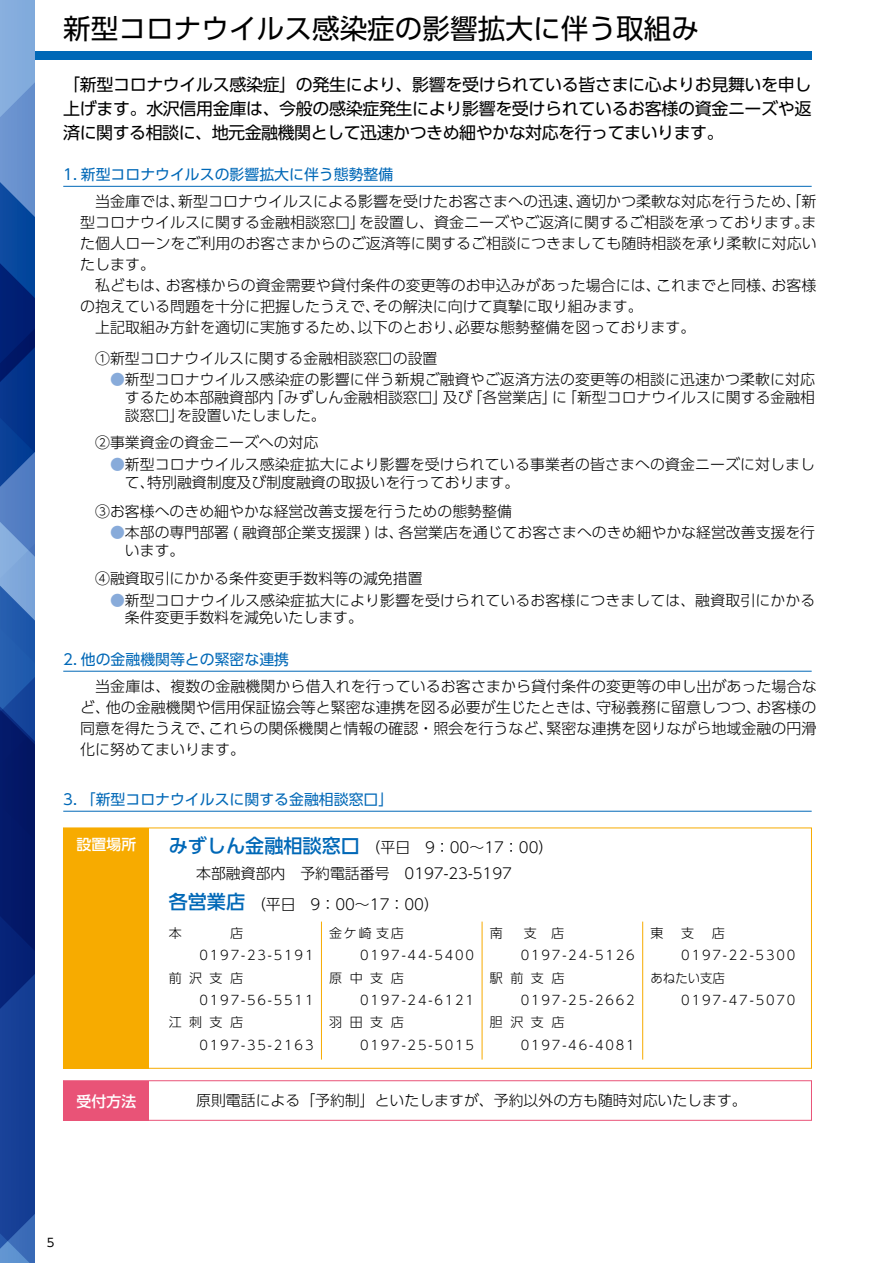
<style>
.page{position:relative;width:893px;height:1263px;background:#fff}
.page>*{position:absolute;margin:0;border:0;box-sizing:border-box;transform-origin:0 0}
.t1{font:27.6px "UD Shin Go Pro";color:#000}
.t2{font:16.95px/24px "UD Shin Go Pro";letter-spacing:-.03em;color:#000;text-align:justify}
.t3{font:300 15px/21px "UD Shin Go Pro";color:#000}
.t4{font:300 14.85px/17.9px "UD Shin Go Pro";color:#000}
.t5{font:14.85px "UD Shin Go Pro";color:#0068b7}
.t6{font:500 14.85px "UD Shin Go Pro";letter-spacing:.01em;color:#fff}
.t7{font:300 13.05px "UD Shin Go Pro";letter-spacing:.14em;color:#000}
.t8{font:300 13.05px "UD Shin Go Pro";letter-spacing:.14em;color:#000;scale:.95 1}
.t9{font:11.7px "UD Shin Go Pro";color:#000}
.s1{color:#88abda}
.s2{font-weight:500;font-size:19.2px;color:#0068b7}
</style>
<div class="page">
<div style="left:29px;top:51px;width:783px;height:9px;background:#0068b7"></div>
<hr style="left:63px;top:186px;width:749px;height:1px;background:#0068b7">
<hr style="left:63px;top:671px;width:749px;height:1px;background:#0068b7">
<hr style="left:63px;top:811px;width:749px;height:1px;background:#0068b7">
<div style="left:63px;top:828px;width:86px;height:240px;background:#f7ab00"></div>
<div style="left:63px;top:1080px;width:749px;height:41px;border:1px solid #e95377"></div>
<div style="left:63px;top:1080px;width:86px;height:40px;background:#e95377"></div>
<hr style="left:321px;top:921px;width:1px;height:138px;background:#f7ab00">
<hr style="left:482px;top:921px;width:1px;height:138px;background:#f7ab00">
<hr style="left:642px;top:921px;width:1px;height:138px;background:#f7ab00">
<svg style="left:0;top:0;width:35px;height:1263px;background:#28509c"></svg>
<h1 class="t1" style="left:63px;top:6px;width:637px">新型コロナウイルス感染症の影響拡大に伴う取組み</h1>
<p class="t2" style="left:63px;top:72px;width:750px">「新型コロナウイルス感染症」の発生により、影響を受けられている皆さまに心よりお見舞いを申し上げます。水沢信用金庫は、今般の感染症発生により影響を受けられているお客様の資金ニーズや返済に関する相談に、地元金融機関として迅速かつきめ細やかな対応を行ってまいります。</p>
<p class="t5" style="left:63px;top:162px;width:332px">1. 新型コロナウイルスの影響拡大に伴う態勢整備</p>
<p class="t3" style="left:80px;top:190px;width:738px">　当金庫では、新型コロナウイルスによる影響を受けたお客さまへの迅速、適切かつ柔軟な対応を行うため、「新型コロナウイルスに関する金融相談窓口」を設置し、資金ニーズやご返済に関するご相談を承っております。また個人ローンをご利用のお客さまからのご返済等に関するご相談につきましても随時相談を承り柔軟に対応いたします。<br>　私どもは、お客様からの資金需要や貸付条件の変更等のお申込みがあった場合には、これまでと同様、お客様の抱えている問題を十分に把握したうえで、その解決に向けて真摯に取り組みます。<br>　上記取組み方針を適切に実施するため、以下のとおり、必要な態勢整備を図っております。</p>
<p class="t4" style="left:95px;top:349px;width:344px">①新型コロナウイルスに関する金融相談窓口の設置</p>
<p class="t4" style="left:125px;top:370px;width:692px;text-align:justify;text-indent:-15px"><span class="s1">●</span>新型コロナウイルス感染症の影響に伴う新規ご融資やご返済方法の変更等の相談に迅速かつ柔軟に対応するため本部融資部内「みずしん金融相談窓口」及び「各営業店」に「新型コロナウイルスに関する金融相談窓口」を設置いたしました。</p>
<p class="t4" style="left:95px;top:433px;width:225px">②事業資金の資金ニーズへの対応</p>
<p class="t4" style="left:125px;top:455px;width:691px;text-indent:-15px"><span class="s1">●</span>新型コロナウイルス感染症拡大により影響を受けられている事業者の皆さまへの資金ニーズに対しまして、特別融資制度及び制度融資の取扱いを行っております。</p>
<p class="t4" style="left:95px;top:502px;width:418px">③お客様へのきめ細やかな経営改善支援を行うための態勢整備</p>
<p class="t4" style="left:125px;top:523px;width:692px;text-indent:-15px"><span class="s1">●</span>本部の専門部署 ( 融資部企業支援課 ) は、各営業店を通じてお客さまへのきめ細やかな経営改善支援を行います。</p>
<p class="t4" style="left:95px;top:569px;width:329px">④融資取引にかかる条件変更手数料等の減免措置</p>
<p class="t4" style="left:125px;top:590px;width:692px;text-indent:-15px"><span class="s1">●</span>新型コロナウイルス感染症拡大により影響を受けられているお客様につきましては、融資取引にかかる条件変更手数料を減免いたします。</p>
<p class="t5" style="left:63px;top:647px;width:227px">2. 他の金融機関等との緊密な連携</p>
<p class="t3" style="left:80px;top:675px;width:738px;text-align:justify">　当金庫は、複数の金融機関から借入れを行っているお客さまから貸付条件の変更等の申し出があった場合など、他の金融機関や信用保証協会等と緊密な連携を図る必要が生じたときは、守秘義務に留意しつつ、お客様の同意を得たうえで、これらの関係機関と情報の確認・照会を行うなど、緊密な連携を図りながら地域金融の円滑化に努めてまいります。</p>
<p class="t5" style="left:63px;top:787px;width:332px">3. 「新型コロナウイルスに関する金融相談窓口」</p>
<p class="t6" style="left:76px;top:833px;width:61px">設置場所</p>
<p class="t4" style="left:196px;top:833px;width:359px;line-height:26.8px;text-indent:-27px"><span class="s2">みずしん金融相談窓口</span>（平日　9：00～17：00）本部融資部内　予約電話番号　0197-23-5197</p>
<p class="t4" style="left:169px;top:895px;width:272px"><span class="s2">各営業店</span>（平日　9：00～17：00）</p>
<p class="t7" style="left:230px;top:923px;width:14px">店</p>
<p class="t7" style="left:169px;top:967px;width:76px">前 沢 支 店</p>
<p class="t7" style="left:169px;top:1012px;width:76px">江 刺 支 店</p>
<p class="t7" style="left:329px;top:923px;width:76px">金ケ崎 支店</p>
<p class="t7" style="left:329px;top:967px;width:76px">原 中 支 店</p>
<p class="t7" style="left:329px;top:1012px;width:76px">羽 田 支 店</p>
<p class="t7" style="left:490px;top:923px;width:14px">南</p>
<p class="t7" style="left:524px;top:923px;width:42px">支 店</p>
<p class="t7" style="left:490px;top:967px;width:76px">駅 前 支 店</p>
<p class="t7" style="left:490px;top:1012px;width:76px">胆 沢 支 店</p>
<p class="t7" style="left:199px;top:945px;width:116px">0197-23-5191</p>
<p class="t7" style="left:199px;top:989px;width:116px">0197-56-5511</p>
<p class="t7" style="left:199px;top:1034px;width:116px">0197-35-2163</p>
<p class="t7" style="left:360px;top:945px;width:116px">0197-44-5400</p>
<p class="t7" style="left:360px;top:989px;width:116px">0197-24-6121</p>
<p class="t7" style="left:360px;top:1034px;width:116px">0197-25-5015</p>
<p class="t7" style="left:521px;top:945px;width:116px">0197-24-5126</p>
<p class="t7" style="left:521px;top:989px;width:116px">0197-25-2662</p>
<p class="t7" style="left:521px;top:1034px;width:116px">0197-46-4081</p>
<p class="t7" style="left:651px;top:923px;width:14px">東</p>
<p class="t7" style="left:681px;top:923px;width:14px">支</p>
<p class="t7" style="left:712px;top:923px;width:14px">店</p>
<p class="t8" style="left:650px;top:967px;width:80px">あねたい支店</p>
<p class="t7" style="left:681px;top:945px;width:116px">0197-22-5300</p>
<p class="t7" style="left:681px;top:989px;width:116px">0197-47-5070</p>
<p class="t6" style="left:76px;top:1089px;width:61px">受付方法</p>
<p class="t4" style="left:196px;top:1091px;width:552px">原則電話による「予約制」といたしますが、予約以外の方も随時対応いたします。</p>
<p class="t9" style="left:47px;top:1233px;width:9px">5</p>
</div>
